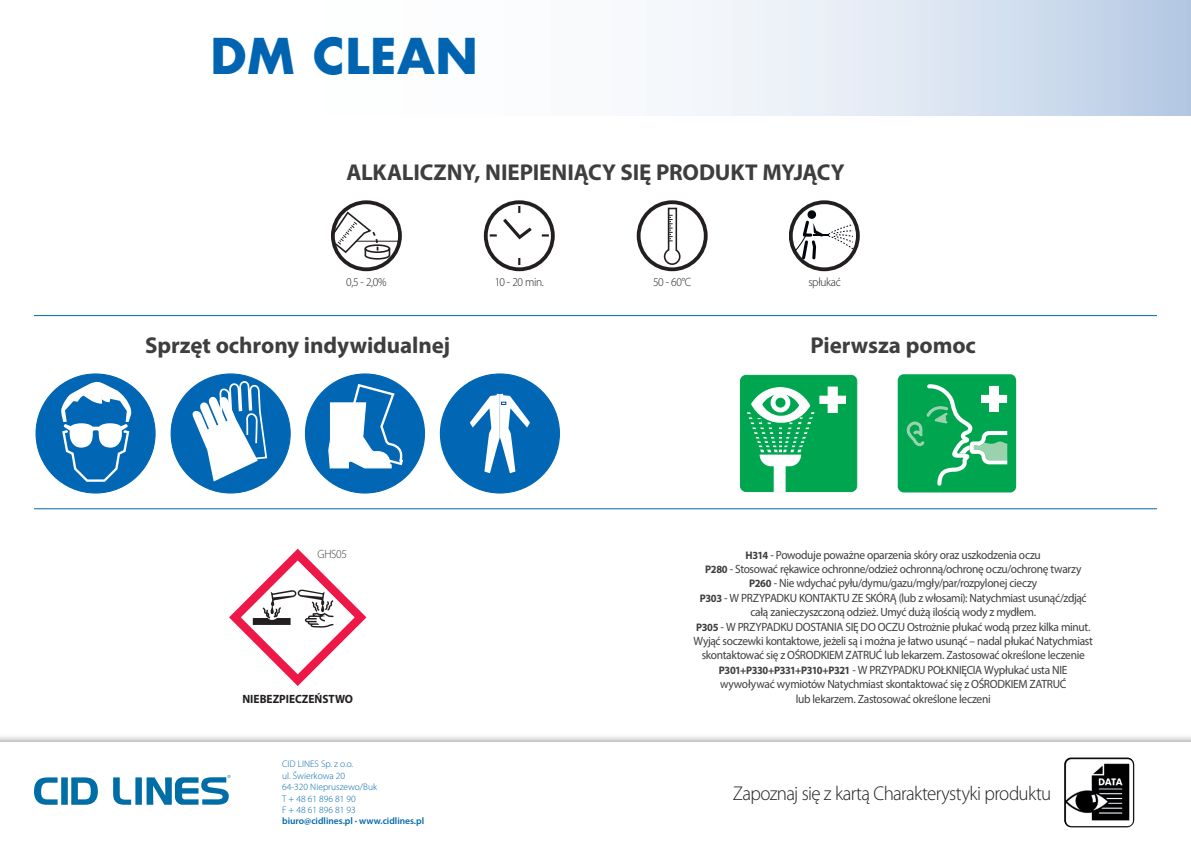
<style>
.page{position:relative;width:1191px;height:842px;background:#fff}
.page>*{position:absolute;margin:0;border:0;box-sizing:border-box;transform-origin:0 0}
.t1{font:700 48px "Futura";letter-spacing:-.01em;color:#0164b1}
.t2{font:700 23px "Myriad Pro";letter-spacing:-.005em;color:#3e3e3f}
.t3{font:300 20px "Myriad Pro";letter-spacing:-.03em;color:#231f20;scale:.95 1}
.t4{font:12px/14.4px "Myriad Pro";letter-spacing:-.025em;color:#3e3e3f;text-align:center;scale:.95 1}
.t5{font:300 12px "Myriad Pro";letter-spacing:-.035em;color:#231f20;scale:.95 1}
.t6{font:700 12px "Myriad Pro";color:#231f20;scale:.95 1}
.t7{font:300 12px "Myriad Pro";letter-spacing:-.025em;color:#3e3e3f;scale:.95 1}
.t8{font:300 9.5px/11.4px "Myriad Pro";color:#0068a9}
.s1{font-weight:600}
.s2{font-weight:700;font-size:11px}
</style>
<div class="page">
<div style="left:0;top:733px;width:1191px;height:109px;background:#231f20;opacity:.75"></div>
<div style="left:0;top:743px;width:1191px;height:99px;background:#fff"></div>
<img style="left:1064px;top:757px;width:70px;height:70px">
<svg style="left:670px;top:0;width:521px;height:116px"></svg>
<hr style="left:34px;top:315px;width:1123px;height:1px;background:#0068a9">
<hr style="left:34px;top:508px;width:1123px;height:1px;background:#0068a9">
<div style="left:171px;top:374px;width:119px;height:119px;background:#0166b3;border-radius:50%"></div>
<svg style="left:192px;top:380px;width:76px;height:113px"></svg>
<div style="left:440px;top:374px;width:119px;height:119px;background:#0166b3;border-radius:50%"></div>
<svg style="left:470px;top:394px;width:60px;height:79px"></svg>
<div style="left:36px;top:374px;width:119px;height:119px;background:#0166b3;border-radius:50%"></div>
<svg style="left:61px;top:380px;width:70px;height:103px"></svg>
<div style="left:305px;top:374px;width:119px;height:119px;background:#0166b3;border-radius:50%"></div>
<svg style="left:328px;top:382px;width:76px;height:86px"></svg>
<div style="left:484px;top:200px;width:71px;height:71px;border:4px solid #231f20;border-radius:50%"></div>
<svg style="left:518px;top:258px;width:2px;height:7px"></svg>
<svg style="left:542px;top:234px;width:7px;height:3px"></svg>
<svg style="left:490px;top:206px;width:45px;height:34px"></svg>
<svg style="left:333px;top:203px;width:67px;height:67px"></svg>
<hr style="left:333px;top:241px;width:66px;height:1px;background:#231f20">
<svg style="left:331px;top:210px;width:60px;height:50px"></svg>
<div style="left:331px;top:200px;width:71px;height:71px;border:4px solid #231f20;border-radius:50%"></div>
<svg style="left:791px;top:202px;width:67px;height:67px"></svg>
<div style="left:789px;top:200px;width:70px;height:71px;border:4px solid #231f20;border-radius:50%"></div>
<div style="left:807px;top:210px;width:9px;height:9px;background:#01060e;border-radius:50%"></div>
<svg style="left:794px;top:218px;width:59px;height:43px"></svg>
<div style="left:637px;top:200px;width:70px;height:71px;border:4px solid #231f20;border-radius:50%"></div>
<svg style="left:663px;top:207px;width:18px;height:59px"></svg>
<svg style="left:229px;top:549px;width:137px;height:137px"></svg>
<div style="left:740px;top:375px;width:116px;height:116px;background:#00a54f;border-radius:6px"></div>
<div style="left:740px;top:375px;width:117px;height:117px;border:1px solid #00a54f;border-radius:6px"></div>
<div style="left:828px;top:387px;width:9px;height:26px;background:#fff;border:1px solid #fff"></div>
<div style="left:819px;top:396px;width:26px;height:7px;background:#fff;border:1px solid #fff"></div>
<div style="left:760px;top:437px;width:40px;height:29px;background:#fff;border-radius:11px"></div>
<div style="left:760px;top:437px;width:41px;height:29px;border:1px solid #fff;border-radius:11px"></div>
<svg style="left:760px;top:452px;width:41px;height:2px"></svg>
<div style="left:774px;top:466px;width:11px;height:26px;background:#fff;border:1px solid #fff"></div>
<svg style="left:747px;top:387px;width:67px;height:65px"></svg>
<div style="left:771px;top:393px;width:19px;height:19px;background:#fff;border-radius:50%"></div>
<div style="left:771px;top:393px;width:19px;height:19px;border:1px solid #fff;border-radius:50%"></div>
<hr style="left:747px;top:424px;width:70px;height:3px;background:#00a54f">
<div style="left:751px;top:430px;width:63px;height:2px;background:#00a54f;border:1px solid #00a54f"></div>
<hr style="left:749px;top:434px;width:62px;height:2px;background:#00a54f">
<div style="left:750px;top:439px;width:58px;height:2px;background:#00a54f;border:1px solid #00a54f"></div>
<hr style="left:753px;top:443px;width:52px;height:2px;background:#00a54f">
<div style="left:772px;top:394px;width:17px;height:17px;background:#fff;border-radius:50%"></div>
<div style="left:772px;top:394px;width:17px;height:17px;border:1px solid #fff;border-radius:50%"></div>
<div style="left:775px;top:397px;width:11px;height:11px;background:#00a54f;border-radius:50%"></div>
<div style="left:775px;top:397px;width:11px;height:11px;border:1px solid #fff;border-radius:50%"></div>
<hr style="left:756px;top:448px;width:47px;height:1px;background:#00a54f">
<svg style="left:897px;top:374px;width:119px;height:118px;background:#25b168"></svg>
<svg style="left:34px;top:777px;width:64px;height:28px"></svg>
<svg style="left:113px;top:775px;width:117px;height:30px"></svg>
<h1 class="t1" style="left:210px;top:22px;width:270px">DM CLEAN</h1>
<h2 class="t2" style="left:346px;top:160px;width:500px">ALKALICZNY, NIEPIENIĄCY SIĘ PRODUKT MYJĄCY</h2>
<p class="t5" style="left:346px;top:276px;width:44px">0,5 - 2,0%</p>
<p class="t5" style="left:495px;top:276px;width:53px">10 - 20 min.</p>
<p class="t5" style="left:653px;top:276px;width:42px">50 - 60°C</p>
<p class="t5" style="left:808px;top:276px;width:36px">spłukać</p>
<h2 class="t2" style="left:145px;top:332px;width:307px">Sprzęt ochrony indywidualnej</h2>
<h2 class="t2" style="left:810px;top:332px;width:167px">Pierwsza pomoc</h2>
<p class="t7" style="left:317px;top:547px;width:33px">GHS05</p>
<p class="t6" style="left:242px;top:692px;width:118px">NIEBEZPIECZEŃSTWO</p>
<p class="t8" style="left:282px;top:759px;width:144px">CID LINES Sp. z o.o.<br>ul. Świerkowa 20<br>64-320 Niepruszewo/Buk<br>T + 48 61 896 81 90<br>F + 48 61 896 81 93 <span class="s1">biuro@cidlines.pl</span> • <span class="s1">www.cidlines.pl</span></p>
<p class="t4" style="left:693px;top:547px;width:422px"><span class="s2">H314</span> - Powoduje poważne oparzenia skóry oraz uszkodzenia oczu<br><span class="s2">P280</span> - Stosować rękawice ochronne/odzież ochronną/ochronę oczu/ochronę twarzy <span class="s2">P260</span> - Nie wdychać pyłu/dymu/gazu/mgły/par/rozpylonej cieczy<br><span class="s2">P303</span> - W PRZYPADKU KONTAKTU ZE SKÓRĄ (lub z włosami): Natychmiast usunąć/zdjąć całą zanieczyszczoną odzież. Umyć dużą ilością wody z mydłem.<br><span class="s2">P305</span> - W PRZYPADKU DOSTANIA SIĘ DO OCZU Ostrożnie płukać wodą przez kilka minut.<br>Wyjąć soczewki kontaktowe, jeżeli są i można je łatwo usunąć – nadal płukać Natychmiast skontaktować się z OŚRODKIEM ZATRUĆ lub lekarzem. Zastosować określone leczenie <span class="s2">P301+P330+P331+P310+P321</span> - W PRZYPADKU POŁKNIĘCIA Wypłukać usta NIE wywoływać wymiotów Natychmiast skontaktować się z OŚRODKIEM ZATRUĆ<br>lub lekarzem. Zastosować określone leczeni</p>
<h3 class="t3" style="left:733px;top:782px;width:337px">Zapoznaj się z kartą Charakterystyki produktu</h3>
</div>
